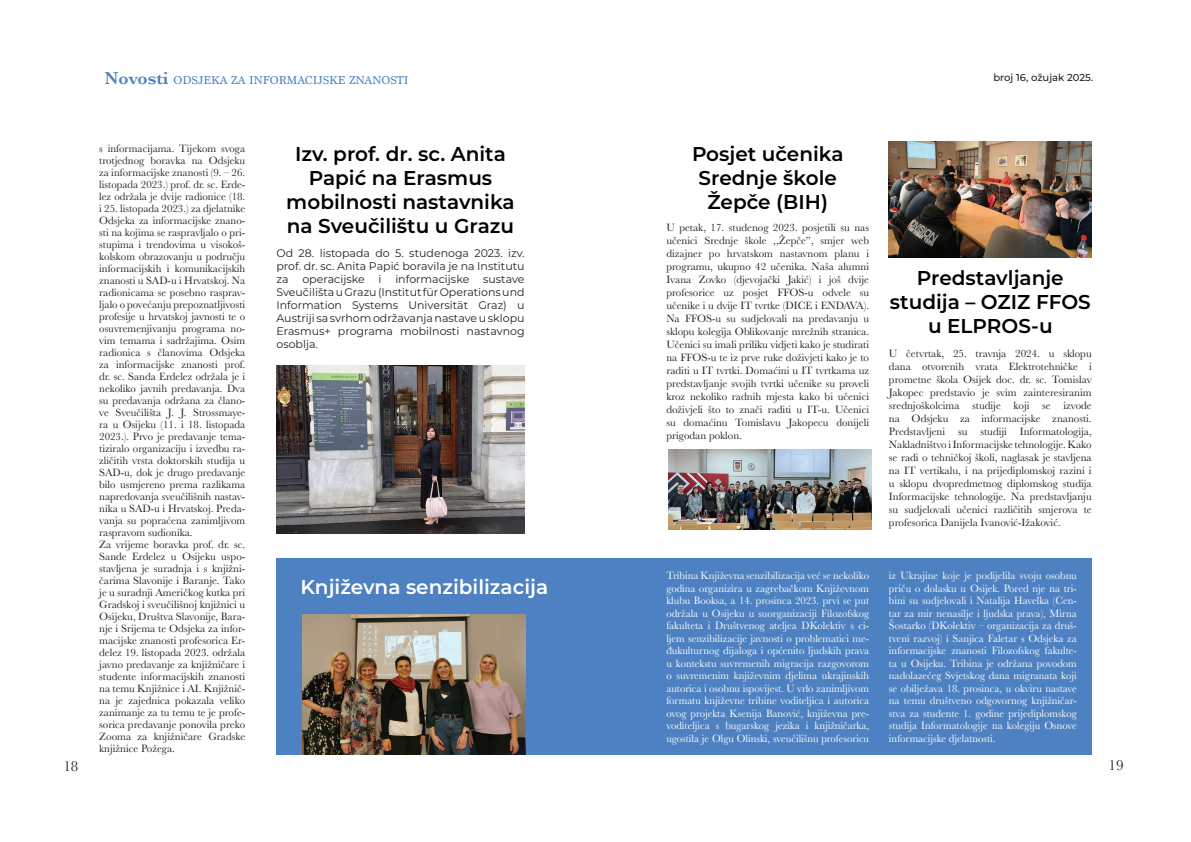
<style>
.page{position:relative;width:1191px;height:842px;background:#fff}
.page>*{position:absolute;margin:0;border:0;box-sizing:border-box;transform-origin:0 0}
.t1{font:600 20px/24px "Montserrat";color:#000;text-align:center}
.t2{font:600 20px "Montserrat";color:#fff}
.t3{font:15px "Baskerville";color:#231f20}
.t4{font:12px "Marion";color:#4c80c2}
.t5{font:11px/12px "Baskerville";color:#231f20;text-align:justify}
.t6{font:11px/12.5px "Baskerville";color:#fff;text-align:justify}
.t7{font:11px/13px "Montserrat";color:#231f20;text-align:justify}
.t8{font:500 10px "Montserrat";color:#231f20}
.s1{font-family:"Baskerville";font-weight:600;font-size:18px}
</style>
<div class="page">
<div style="left:276px;top:558px;width:815px;height:197px;background:#4d81c1"></div>
<img style="left:276px;top:365px;width:248px;height:169px">
<img style="left:668px;top:450px;width:203px;height:79px">
<img style="left:302px;top:614px;width:223px;height:141px">
<img style="left:889px;top:142px;width:202px;height:116px">
<p class="t4" style="left:105px;top:73px;width:305px"><span class="s1">Novosti</span> ODSJEKA ZA INFORMACIJSKE ZNANOSTI</p>
<p class="t8" style="left:993px;top:71px;width:101px">broj 16, ožujak 2025.</p>
<h2 class="t3" style="left:63px;top:757px;width:16px">18</h2>
<p class="t5" style="left:99px;top:142px;width:148px;text-align:left">s informacijama. Tijekom svoga trotjednog boravka na Odsjeku za informacijske znanosti (9. – 26. listopada 2023.) prof. dr. sc. Erde&shy;lez održala je dvije radionice (18. i 25. listopada 2023.) za djelatnike<br>Odsjeka za informacijske znano&shy;sti na kojima se raspravljalo o pri&shy;stupima i trendovima u visokoš&shy;kolskom obrazovanju u području informacijskih i komunikacijskih znanosti u SAD-u i Hrvatskoj. Na radionicama se posebno rasprav&shy;ljalo o povećanju prepoznatljivosti profesije u hrvatskoj javnosti te o osuvremenjivanju programa no&shy;vim temama i sadržajima. Osim radionica s članovima Odsjeka za informacijske znanosti prof. dr. sc. Sanda Erdelez održala je i nekoliko javnih predavanja. Dva su predavanja održana za člano&shy;ve Sveučilišta J. J. Strossmaye&shy;ra u Osijeku (11. i 18. listopada<br>2023.). Prvo je predavanje tema&shy;tiziralo organizaciju i izvedbu ra&shy;zličitih vrsta doktorskih studija u<br>SAD-u, dok je drugo predavanje bilo usmjereno prema razlikama napredovanja sveučilišnih nastav&shy;nika u SAD-u i Hrvatskoj. Preda&shy;vanja su popraćena zanimljivom raspravom sudionika.<br>Za vrijeme boravka prof. dr. sc.<br>Sande Erdelez u Osijeku uspo&shy;stavljena je suradnja i s knjižni&shy;čarima Slavonije i Baranje. Tako je u suradnji Američkog kutka pri<br>Gradskoj i sveučilišnoj knjižnici u<br>Osijeku, Društva Slavonije, Bara&shy;nje i Srijema te Odsjeka za infor&shy;macijske znanosti profesorica Er&shy;delez 19. listopada 2023. održala javno predavanje za knjižničare i studente informacijskih znanosti na temu Knjižnice i AI. Knjižnič&shy;na je zajednica pokazala veliko zanimanje za tu temu te je profe&shy;sorica predavanje ponovila preko<br>Zooma za knjižničare Gradske knjižnice Požega.</p>
<h1 class="t1" style="left:286px;top:141px;width:230px">Izv. prof. dr. sc. Anita<br>Papić na Erasmus mobilnosti nastavnika na Sveučilištu u Grazu</h1>
<p class="t7" style="left:276px;top:246px;width:250px">Od 28. listopada do 5. studenoga 2023. izv. prof. dr. sc. Anita Papić boravila je na Institutu za</p>
<p class="t7" style="left:302px;top:272px;width:64px">operacijske</p>
<p class="t7" style="left:378px;top:272px;width:4px">i</p>
<p class="t7" style="left:395px;top:272px;width:76px">informacijske</p>
<p class="t7" style="left:276px;top:272px;width:250px;text-indent:207px">sustave Sveučilišta u Grazu (Institut für Operations und Information Systems Universität Graz) u Austriji sa svrhom održavanja nastave u sklopu Erasmus+ programa mobilnosti nastavnog osoblja.</p>
<h1 class="t2" style="left:300px;top:572px;width:249px">Književna senzibilizacija</h1>
<h1 class="t1" style="left:692px;top:141px;width:153px">Posjet učenika<br>Srednje škole<br>Žepče (BIH)</h1>
<p class="t5" style="left:666px;top:221px;width:204px;line-height:13px">U petak, 17. studenog 2023. posjetili su nas učenici Srednje škole ,,Žepče”, smjer web dizajner po hrvatskom nastavnom planu i programu, ukupno 42 učenika. Naša alumni Ivana Zovko (djevojački Jakić) i još dvije profesorice uz posjet FFOS-u odvele su učenike i u dvije IT tvrtke (DICE i ENDAVA).<br>Na FFOS-u su sudjelovali na predavanju u sklopu kolegija Oblikovanje mrežnih stranica.<br>Učenici su imali priliku vidjeti kako je studirati na FFOS-u te iz prve ruke doživjeti kako je to raditi u IT tvrtki. Domaćini u IT tvrtkama uz predstavljanje svojih tvrtki učenike su proveli kroz nekoliko radnih mjesta kako bi učenici doživjeli što to znači raditi u IT-u. Učenici su domaćinu Tomislavu Jakopecu donijeli prigodan poklon.</p>
<p class="t6" style="left:666px;top:570px;width:204px">Tribina Književna senzibilizacija već se nekoliko godina organizira u zagrebačkom Književnom klubu Booksa, a 14. prosinca 2023. prvi se put održala u Osijeku u suorganizaciji Filozofskog fakulteta i Društvenog ateljea DKolektiv s ci&shy;ljem senzibilizacije javnosti o problematici me&shy;đukulturnog dijaloga i općenito ljudskih prava u kontekstu suvremenih migracija razgovorom o suvremenim književnim djelima ukrajinskih autorica i osobnu ispovijest. U vrlo zanimljivom formatu književne tribine voditeljica i autorica ovog projekta Ksenija Banović, književna pre&shy;voditeljica s bugarskog jezika i knjižničarka, ugostila je Olgu Olinski, sveučilišnu profesoricu</p>
<h1 class="t1" style="left:890px;top:265px;width:202px">Predstavljanje studija – OZIZ FFOS u ELPROS-u</h1>
<p class="t5" style="left:889px;top:347px;width:204px;line-height:13px">U četvrtak, 25. travnja 2024. u sklopu dana otvorenih vrata Elektrotehničke i prometne škola Osijek doc. dr. sc. Tomislav Jakopec predstavio je svim zainteresiranim srednjoškolcima studije koji se izvode na Odsjeku za informacijske znanosti.<br>Predstavljeni su studiji Informatologija, Nakladništvo i Informacijske tehnologije. Kako se radi o tehničkoj školi, naglasak je stavljena na IT vertikalu, i na prijediplomskoj razini i u sklopu dvopredmetnog diplomskog studija Informacijske tehnologije. Na predstavljanju su sudjelovali učenici različitih smjerova te profesorica Danijela Ivanović-Ižaković.</p>
<p class="t6" style="left:889px;top:570px;width:189px">iz Ukrajine koje je podijelila svoju osobnu priču o dolasku u Osijek. Pored nje na tri&shy;bini su sudjelovali i Natalija Havelka (Cen&shy;tar za mir nenasilje i ljudska prava), Mirna Šostarko (DKolektiv – organizacija za druš&shy;tveni razvoj) i Sanjica Faletar s Odsjeka za informacijske znanosti Filozofskog fakulte&shy;ta u Osijeku. Tribina je održana povodom nadolazećeg Svjetskog dana migranata koji se obilježava 18. prosinca, u okviru nastave na temu društveno odgovornog knjižničar&shy;stva za studente 1. godine prijediplomskog studija Informatologije na kolegiju Osnove informacijske djelatnosti.</p>
<h2 class="t3" style="left:1108px;top:755px;width:16px">19</h2>
</div>
